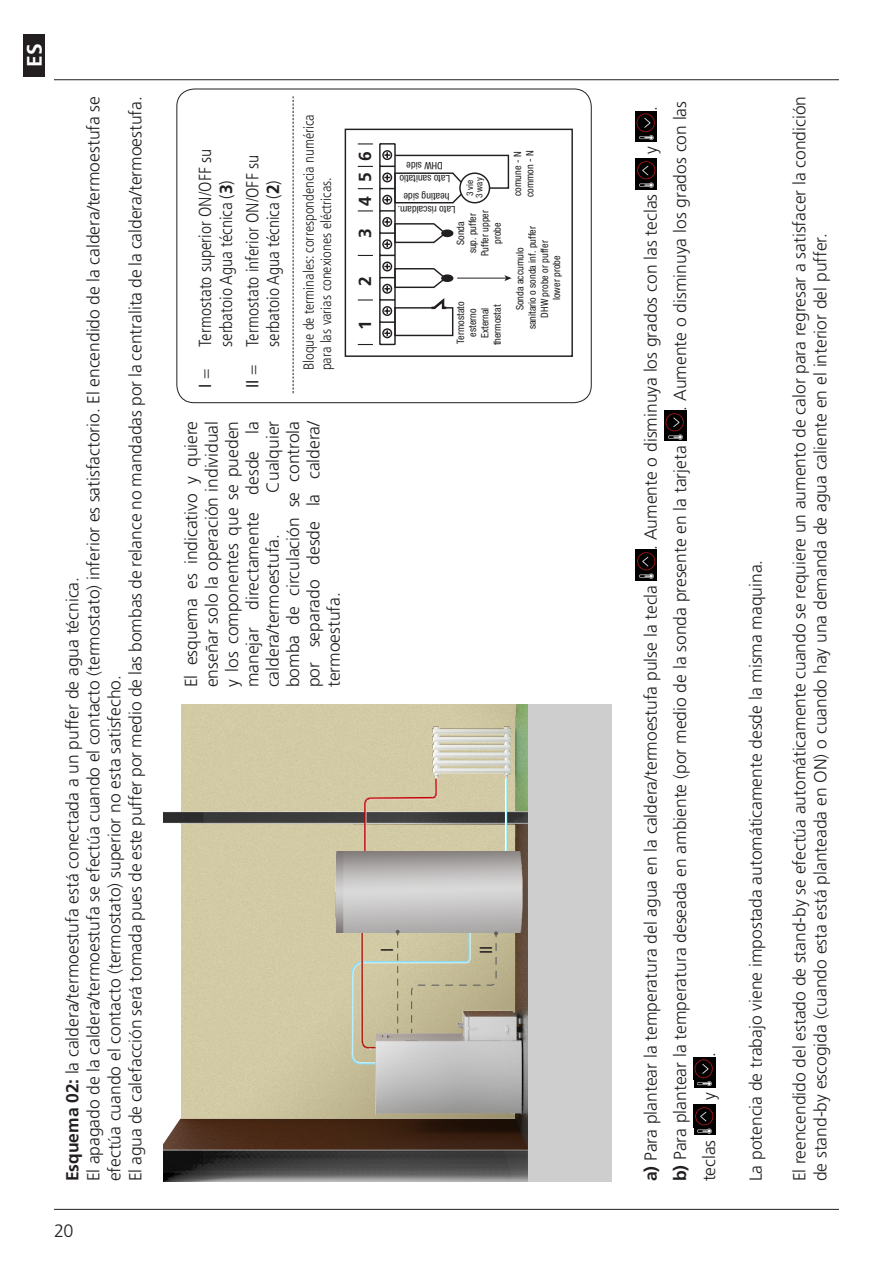
<style>
.page{position:relative;width:893px;height:1263px;background:#fff}
.page>*{position:absolute;margin:0;border:0;box-sizing:border-box;transform-origin:0 0}
.t1{font:700 21px "Frutiger LT Std";color:#fff}
.t2{font:300 18px "Frutiger LT Std";color:#231f20}
.t3{font:300 17.4px/20.4px "Frutiger LT Std";color:#231f20}
.t4{font:300 condensed 17.4px/21px "Frutiger LT Std";color:#231f20}
.t5{font:700 17.4px "Frutiger LT Std";color:#231f20}
.t6{font:condensed 17.4px "Frutiger LT Std";color:#231f20}
.t7{font:300 condensed 14.55px/17.4px "Frutiger LT Std";color:#231f20}
.t8{font:condensed 10.2px/12.1px "Helvetica Neue LT Std";color:#231f20;text-align:center}
.t9{font:condensed 9.3px/9.3px "Helvetica Neue LT Std";color:#231f20}
.s1{font-weight:700}
.s2{font-size:17.1px}
.s3{font-weight:700;font-stretch:normal}
.s4{font-weight:400}
.s5{font-weight:300}
</style>
<div class="page">
<div style="left:23px;top:34px;width:22px;height:43px;background:#231f20"></div>
<hr style="left:54px;top:1209px;width:785px;height:1px;background:#231f20">
<hr style="left:54px;top:79px;width:785px;height:1px;background:#231f20">
<img style="left:636px;top:550px;width:21px;height:30px">
<img style="left:636px;top:159px;width:21px;height:30px">
<img style="left:636px;top:111px;width:21px;height:30px">
<img style="left:665px;top:411px;width:21px;height:30px">
<img style="left:694px;top:1105px;width:21px;height:30px">
<img style="left:694px;top:1057px;width:21px;height:30px">
<img style="left:164px;top:704px;width:365px;height:477px">
<div style="left:529px;top:704px;width:83px;height:477px;background:#cecece"></div>
<svg style="left:364px;top:779px;width:74px;height:73px;background:#bbae91"></svg>
<svg style="left:505px;top:778px;width:2px;height:74px"></svg>
<img style="left:335px;top:852px;width:187px;height:81px">
<svg style="left:351px;top:921px;width:147px;height:143px;background:#c2bca4"></svg>
<div style="left:176px;top:89px;width:416px;height:314px;border:1px solid #231f20;border-radius:17px"></div>
<div style="left:345px;top:129px;width:228px;height:228px;border:1px solid #231f20"></div>
<svg style="left:358px;top:344px;width:15px;height:1px"></svg>
<svg style="left:358px;top:299px;width:15px;height:1px"></svg>
<svg style="left:358px;top:255px;width:15px;height:1px"></svg>
<svg style="left:358px;top:210px;width:15px;height:1px"></svg>
<svg style="left:358px;top:188px;width:15px;height:1px"></svg>
<svg style="left:358px;top:166px;width:15px;height:1px"></svg>
<svg style="left:358px;top:143px;width:15px;height:1px"></svg>
<hr style="left:379px;top:322px;width:2px;height:23px;background:#231f20">
<hr style="left:379px;top:300px;width:2px;height:22px;background:#231f20">
<hr style="left:379px;top:278px;width:2px;height:22px;background:#231f20">
<hr style="left:379px;top:255px;width:2px;height:23px;background:#231f20">
<hr style="left:379px;top:233px;width:2px;height:22px;background:#231f20">
<hr style="left:379px;top:211px;width:2px;height:22px;background:#231f20">
<hr style="left:379px;top:189px;width:2px;height:22px;background:#231f20">
<hr style="left:379px;top:166px;width:2px;height:23px;background:#231f20">
<hr style="left:379px;top:144px;width:2px;height:22px;background:#231f20">
<svg style="left:380px;top:143px;width:132px;height:202px"></svg>
<svg style="left:293px;top:96px;width:1px;height:297px"></svg>
<p class="t1" style="left:22px;top:67px;width:25px;rotate:-90deg">ES</p>
<p class="t3" style="left:62px;top:1181px;width:1087px;line-height:21px;rotate:-90deg"><span class="s1">Esquema 02:</span> la caldera/termoestufa está conectada a un puffer de agua técnica.<br>El apagado de la caldera/termoestufa se efectúa cuando el contacto (termostato) inferior es satisfactorio. El encendido de la caldera/termoestufa se efectúa cuando el contacto (termostato) superior no esta satisfecho.<br>El agua de calefacción será tomada pues de este puffer por medio de las bombas de relance no mandadas por la centralita de la caldera/termoestufa.</p>
<p class="t2" style="left:54px;top:1221px;width:21px">20</p>
<p class="t4" style="left:195px;top:347px;width:200px;rotate:-90deg">Termostato superior ON/OFF su serbatoio Agua técnica <span class="s2">(</span><span class="s3">3</span><span class="s2">)</span></p>
<p class="t4" style="left:242px;top:347px;width:194px;text-indent:-41px;rotate:-90deg"><span class="s4">II</span> = Termostato inferior ON/OFF su serbatoio Agua técnica <span class="s2">(</span><span class="s3">2</span><span class="s2">)</span></p>
<p class="t6" style="left:195px;top:388px;width:20px;rotate:-90deg">I <span class="s5">=</span></p>
<p class="t7" style="left:300px;top:370px;width:257px;rotate:-90deg">Bloque de terminales: correspondencia numérica para las varias conexiones eléctricas.</p>
<p class="t3" style="left:263px;top:687px;width:269px;text-align:justify;text-indent:195px;rotate:-90deg">Cualquier bomba de circulación se controla por separado desde la caldera/ termoestufa.</p>
<p class="t3" style="left:181px;top:687px;width:268px;text-align:justify;rotate:-90deg">El esquema es indicativo y quiere enseñar solo la operación individual y los componentes que se pueden manejar directamente desde la caldera/termoestufa.</p>
<p class="t5" style="left:355px;top:206px;width:56px;rotate:-90deg">456</p>
<p class="t5" style="left:355px;top:238px;width:11px;rotate:-90deg">3</p>
<p class="t5" style="left:355px;top:286px;width:11px;rotate:-90deg">2</p>
<p class="t5" style="left:355px;top:330px;width:11px;rotate:-90deg">1</p>
<p class="t8" style="left:450px;top:186px;width:52px;line-height:13px;rotate:-180deg">Lato sanitatio<br>DHW side</p>
<p class="t8" style="left:455px;top:216px;width:59px;line-height:13.5px;rotate:-180deg">Lato riscaldam. heating side</p>
<p class="t9" style="left:465px;top:198px;width:22px;rotate:-90deg">3 vie<br>3 way</p>
<p class="t8" style="left:454px;top:256px;width:48px;rotate:-90deg">Sonda<br>sup. puffer<br>Puffer upper probe</p>
<p class="t8" style="left:454px;top:345px;width:45px;rotate:-90deg">Termostato esterno<br>External thermostat</p>
<p class="t8" style="left:511px;top:197px;width:48px;text-align:left;rotate:-90deg">comune - N common - N</p>
<p class="t8" style="left:514px;top:329px;width:105px;rotate:-90deg">Sonda accumulo<br>sanitario o sonda inf. puffer<br>DHW probe or puffer<br>lower probe</p>
<p class="t6" style="left:377px;top:952px;width:6px;rotate:-90deg">I</p>
<p class="t6" style="left:476px;top:954px;width:10px;rotate:-90deg">II</p>
<p class="t3" style="left:641px;top:111px;width:6px;rotate:-90deg">.</p>
<p class="t3" style="left:641px;top:154px;width:9px;rotate:-90deg">y</p>
<p class="t3" style="left:641px;top:550px;width:357px;rotate:-90deg">. Aumente o disminuya los grados con las teclas</p>
<p class="t3" style="left:641px;top:1181px;width:598px;rotate:-90deg"><span class="s1">a)</span> Para plantear la temperatura del agua en la caldera/termoestufa pulse la tecla</p>
<p class="t3" style="left:670px;top:411px;width:311px;rotate:-90deg">. Aumente o disminuya los grados con las</p>
<p class="t3" style="left:670px;top:1181px;width:737px;rotate:-90deg"><span class="s1">b)</span> Para plantear la temperatura deseada en ambiente (por medio de la sonda presente en la tarjeta</p>
<p class="t3" style="left:699px;top:1057px;width:6px;rotate:-90deg">.</p>
<p class="t3" style="left:699px;top:1100px;width:9px;rotate:-90deg">y</p>
<p class="t3" style="left:699px;top:1181px;width:43px;rotate:-90deg">teclas</p>
<p class="t3" style="left:746px;top:1181px;width:623px;rotate:-90deg">La potencia de trabajo viene impostada automáticamente desde la misma maquina.</p>
<p class="t3" style="left:789px;top:1181px;width:1087px;line-height:21px;rotate:-90deg">El reencendido del estado de stand-by se efectúa automáticamente cuando se requiere un aumento de calor para regresar a satisfacer la condición de stand-by escogida (cuando esta está planteada en ON) o cuando hay una demanda de agua caliente en el interior del puffer.</p>
</div>
